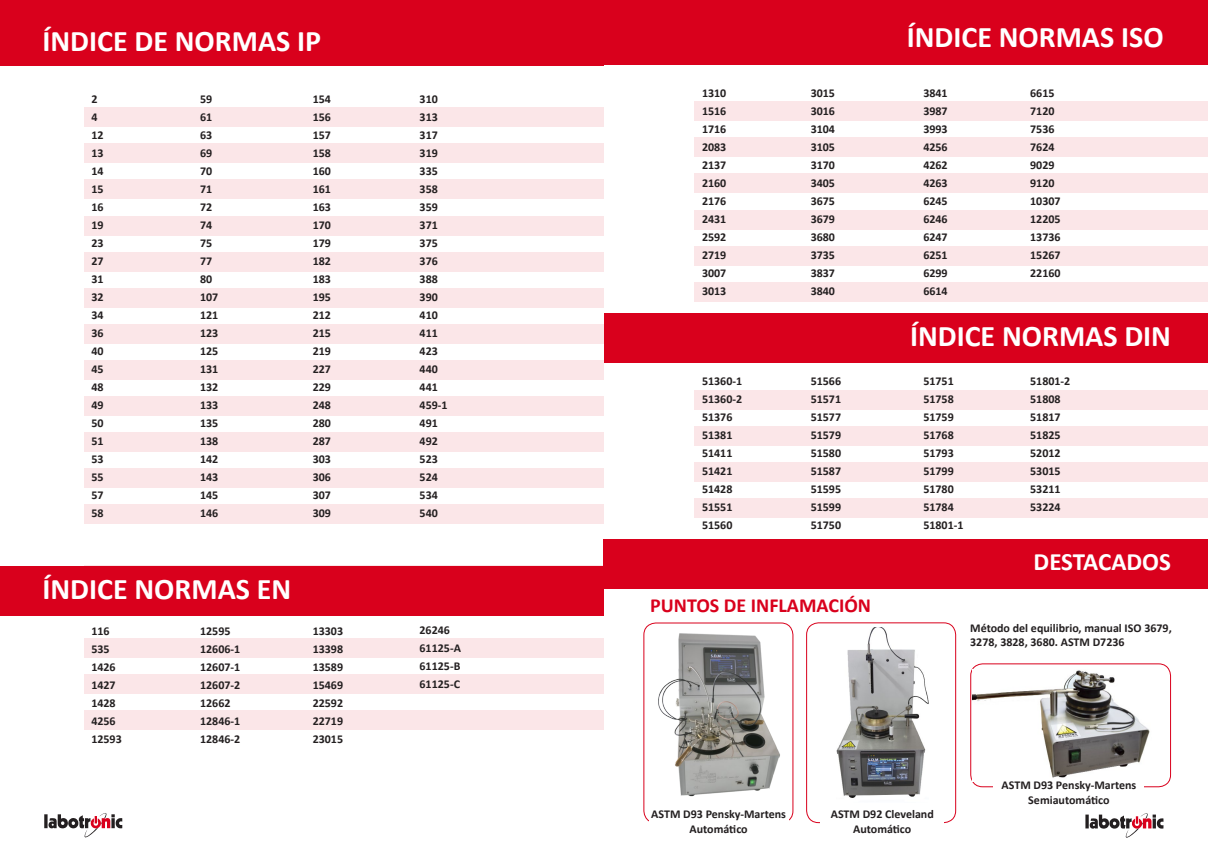
<style>
.page{position:relative;width:1208px;height:859px;background:#fff}
.page>*{position:absolute;margin:0;border:0;box-sizing:border-box;transform-origin:0 0}
.t1{font:700 30px "Calibri";color:#fff}
.t2{font:700 25px "Calibri";color:#fff}
.t3{font:700 20px "Calibri";color:#d9001c}
.t4{font:700 12px/18px "Calibri";color:#231f20}
</style>
<div class="page">
<div style="left:970px;top:663px;width:201px;height:124px;border:1px solid #d9001c;border-radius:12px"></div>
<div style="left:806px;top:622px;width:150px;height:201px;border:1px solid #d9001c;border-radius:12px"></div>
<div style="left:643px;top:622px;width:150px;height:201px;border:1px solid #d9001c;border-radius:12px"></div>
<div style="left:0;top:0;width:604px;height:65px;background:#d9001c"></div>
<svg style="left:44px;top:813px;width:78px;height:24px"></svg>
<svg style="left:1085px;top:813px;width:78px;height:25px"></svg>
<div style="left:84px;top:108px;width:520px;height:19px;background:#fbe6e8"></div>
<div style="left:84px;top:144px;width:520px;height:19px;background:#fbe6e8"></div>
<div style="left:84px;top:180px;width:520px;height:19px;background:#fbe6e8"></div>
<div style="left:84px;top:216px;width:520px;height:19px;background:#fbe6e8"></div>
<div style="left:84px;top:252px;width:520px;height:19px;background:#fbe6e8"></div>
<div style="left:84px;top:288px;width:520px;height:19px;background:#fbe6e8"></div>
<div style="left:84px;top:324px;width:520px;height:19px;background:#fbe6e8"></div>
<div style="left:84px;top:360px;width:520px;height:19px;background:#fbe6e8"></div>
<div style="left:84px;top:396px;width:520px;height:19px;background:#fbe6e8"></div>
<div style="left:84px;top:432px;width:520px;height:19px;background:#fbe6e8"></div>
<div style="left:84px;top:468px;width:520px;height:19px;background:#fbe6e8"></div>
<div style="left:84px;top:504px;width:520px;height:19px;background:#fbe6e8"></div>
<div style="left:84px;top:638px;width:520px;height:19px;background:#fbe6e8"></div>
<div style="left:84px;top:674px;width:520px;height:19px;background:#fbe6e8"></div>
<div style="left:84px;top:710px;width:520px;height:19px;background:#fbe6e8"></div>
<div style="left:0;top:566px;width:604px;height:50px;background:#d9001c"></div>
<div style="left:695px;top:102px;width:513px;height:19px;background:#fbe6e8"></div>
<div style="left:695px;top:138px;width:513px;height:19px;background:#fbe6e8"></div>
<div style="left:695px;top:174px;width:513px;height:19px;background:#fbe6e8"></div>
<div style="left:695px;top:210px;width:513px;height:19px;background:#fbe6e8"></div>
<div style="left:695px;top:246px;width:513px;height:19px;background:#fbe6e8"></div>
<div style="left:695px;top:282px;width:513px;height:19px;background:#fbe6e8"></div>
<div style="left:695px;top:390px;width:513px;height:19px;background:#fbe6e8"></div>
<div style="left:695px;top:426px;width:513px;height:19px;background:#fbe6e8"></div>
<div style="left:695px;top:462px;width:513px;height:19px;background:#fbe6e8"></div>
<div style="left:695px;top:498px;width:513px;height:19px;background:#fbe6e8"></div>
<div style="left:604px;top:0;width:604px;height:64px;background:#d9001c"></div>
<div style="left:604px;top:313px;width:604px;height:49px;background:#d9001c"></div>
<div style="left:603px;top:539px;width:604px;height:50px;background:#d9001c"></div>
<img style="left:658px;top:633px;width:122px;height:164px">
<div style="left:649px;top:809px;width:139px;height:24px;background:#fff"></div>
<img style="left:836px;top:627px;width:92px;height:171px">
<div style="left:820px;top:809px;width:124px;height:24px;background:#fff"></div>
<img style="left:972px;top:669px;width:178px;height:112px">
<div style="left:994px;top:780px;width:150px;height:29px;background:#fff"></div>
<h1 class="t1" style="left:43px;top:22px;width:280px">ÍNDICE DE NORMAS IP</h1>
<p class="t4" style="left:91px;top:90px;width:14px">2<br>4<br>12<br>13<br>14<br>15<br>16<br>19<br>23<br>27<br>31<br>32<br>34<br>36<br>40<br>45<br>48<br>49<br>50<br>51<br>53<br>55<br>57<br>58</p>
<p class="t4" style="left:200px;top:90px;width:20px">59<br>61<br>63<br>69<br>70<br>71<br>72<br>74<br>75<br>77<br>80<br>107<br>121<br>123<br>125<br>131<br>132<br>133<br>135<br>138<br>142<br>143<br>145<br>146</p>
<p class="t4" style="left:313px;top:90px;width:20px;text-align:justify">154<br>156<br>157<br>158<br>160<br>161<br>163<br>170<br>179<br>182<br>183<br>195<br>212<br>215<br>219<br>227<br>229<br>248<br>280<br>287<br>303<br>306<br>307<br>309</p>
<p class="t4" style="left:419px;top:90px;width:30px">310<br>313<br>317<br>319<br>335<br>358<br>359<br>371<br>375<br>376<br>388<br>390<br>410<br>411<br>423<br>440<br>441<br>459-1<br>491<br>492<br>523<br>524<br>534<br>540</p>
<h1 class="t1" style="left:42px;top:569px;width:250px">ÍNDICE NORMAS EN</h1>
<p class="t4" style="left:91px;top:622px;width:32px">116<br>535<br>1426<br>1427<br>1428<br>4256<br>12593</p>
<p class="t4" style="left:200px;top:622px;width:42px">12595<br>12606-1<br>12607-1<br>12607-2<br>12662<br>12846-1<br>12846-2</p>
<p class="t4" style="left:313px;top:622px;width:32px;text-align:justify">13303<br>13398<br>13589<br>15469<br>22592<br>22719<br>23015</p>
<p class="t4" style="left:419px;top:621px;width:43px">26246<br>61125-A<br>61125-B<br>61125-C</p>
<h1 class="t1" style="left:906px;top:18px;width:258px">ÍNDICE NORMAS ISO</h1>
<p class="t4" style="left:702px;top:84px;width:26px;text-align:justify">1310<br>1516<br>1716<br>2083<br>2137<br>2160<br>2176<br>2431<br>2592<br>2719<br>3007<br>3013</p>
<p class="t4" style="left:810px;top:84px;width:26px;text-align:justify">3015<br>3016<br>3104<br>3105<br>3170<br>3405<br>3675<br>3679<br>3680<br>3735<br>3837<br>3840</p>
<p class="t4" style="left:923px;top:84px;width:26px;text-align:justify">3841<br>3987<br>3993<br>4256<br>4262<br>4263<br>6245<br>6246<br>6247<br>6251<br>6299<br>6614</p>
<p class="t4" style="left:1030px;top:84px;width:32px">6615<br>7120<br>7536<br>7624<br>9029<br>9120<br>10307<br>12205<br>13736<br>15267<br>22160</p>
<h1 class="t1" style="left:910px;top:317px;width:262px">ÍNDICE NORMAS DIN</h1>
<p class="t4" style="left:702px;top:372px;width:42px">51360-1<br>51360-2<br>51376<br>51381<br>51411<br>51421<br>51428<br>51551<br>51560</p>
<p class="t4" style="left:810px;top:372px;width:32px;text-align:justify">51566<br>51571<br>51577<br>51579<br>51580<br>51587<br>51595<br>51599<br>51750</p>
<p class="t4" style="left:923px;top:372px;width:42px">51751<br>51758<br>51759<br>51768<br>51793<br>51799<br>51780<br>51784<br>51801-1</p>
<p class="t4" style="left:1030px;top:371px;width:42px">51801-2<br>51808<br>51817<br>51825<br>52012<br>53015<br>53211<br>53224</p>
<h2 class="t2" style="left:1033px;top:545px;width:139px">DESTACADOS</h2>
<h3 class="t3" style="left:650px;top:592px;width:222px">PUNTOS DE INFLAMACIÓN</h3>
<p class="t4" style="left:970px;top:620px;width:203px;line-height:14.4px">Método del equilibrio, manual ISO 3679,<br>3278, 3828, 3680. ASTM D7236</p>
<p class="t4" style="left:651px;top:807px;width:136px;line-height:14.4px;text-align:center">ASTM D93 Pensky-Martens<br>Automático</p>
<p class="t4" style="left:830px;top:807px;width:105px;line-height:14.4px;text-align:center">ASTM D92 Cleveland<br>Automático</p>
<p class="t4" style="left:1001px;top:778px;width:136px;line-height:14.4px;text-align:center">ASTM D93 Pensky-Martens<br>Semiautomático</p>
</div>
